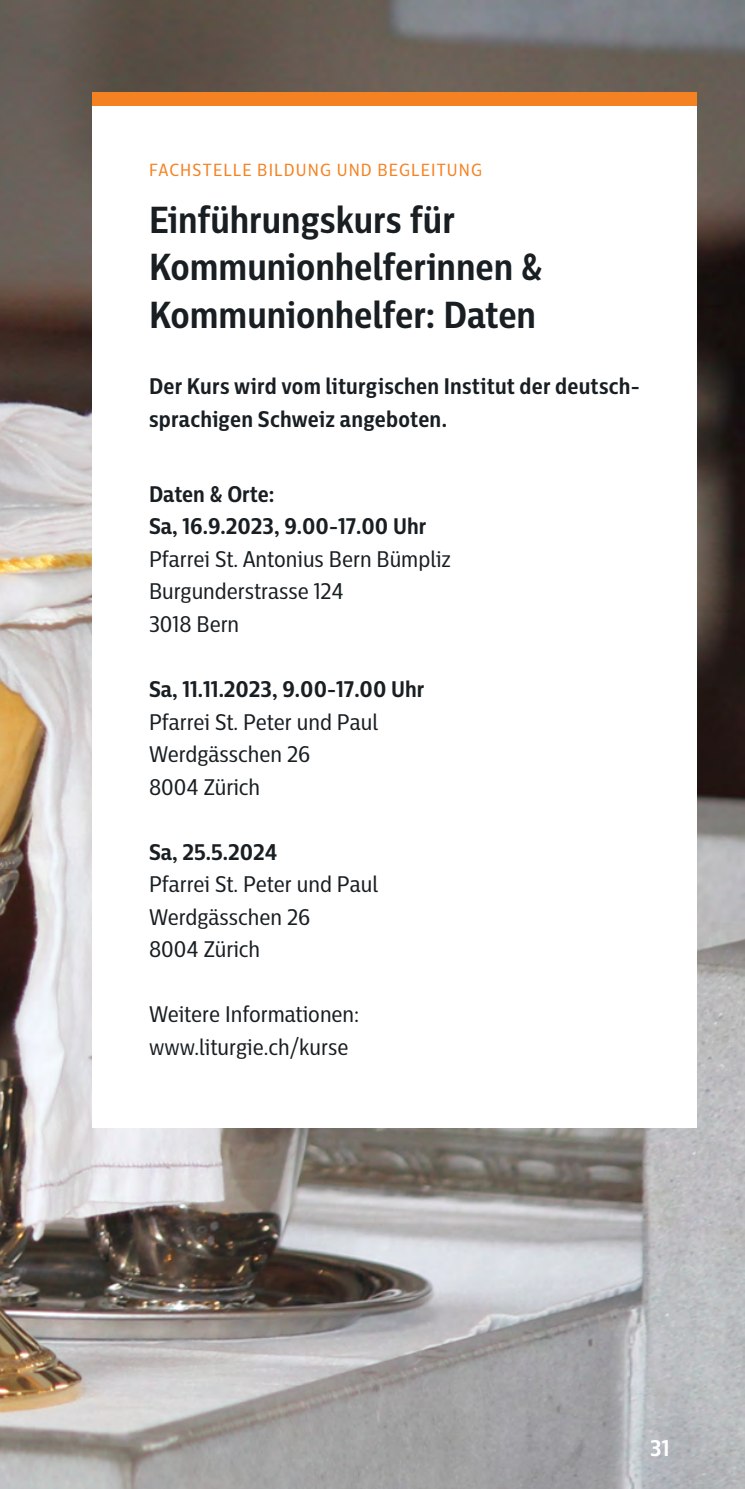
<style>
.page{position:relative;width:745px;height:1489px;background:#fff}
.page>*{position:absolute;margin:0;border:0;box-sizing:border-box;transform-origin:0 0}
.t1{font:700 37.5px/47.5px "Centrale Sans Cnd";color:#181e22}
.t2{font:22.5px/32.5px "Centrale Sans Cnd";color:#181e22}
.t3{font:700 22.5px/32.5px "Centrale Sans Cnd";letter-spacing:.01em;color:#181e22}
.t4{font:700 22.5px "Centrale Sans Cnd";color:#fff}
.t5{font:17.5px "Centrale Sans Cnd";letter-spacing:.07em;color:#f58222}
</style>
<div class="page">
<img style="left:0;top:0;width:744px;height:1488px">
<div style="left:92px;top:106px;width:604px;height:1021px;background:#fff"></div>
<p class="t5" style="left:149px;top:159px;width:334px">FACHSTELLE BILDUNG UND BEGLEITUNG</p>
<h1 class="t1" style="left:149px;top:195px;width:395px">Einführungskurs für<br>Kommunionhelferinnen &amp;<br>Kommunionhelfer: Daten</h1>
<p class="t3" style="left:149px;top:369px;width:492px">Der Kurs wird vom liturgischen Institut der deutsch&shy;sprachigen Schweiz angeboten.</p>
<p class="t3" style="left:149px;top:477px;width:279px">Daten &amp; Orte:<br>Sa, 16.9.2023, 9.00-17.00 Uhr</p>
<p class="t2" style="left:149px;top:542px;width:303px">Pfarrei St. Antonius Bern Bümpliz<br>Burgunderstrasse 124<br>3018 Bern</p>
<p class="t3" style="left:149px;top:672px;width:277px">Sa, 11.11.2023, 9.00-17.00 Uhr</p>
<p class="t2" style="left:149px;top:705px;width:230px">Pfarrei St. Peter und Paul<br>Werdgässchen 26<br>8004 Zürich</p>
<p class="t3" style="left:149px;top:834px;width:130px">Sa, 25.5.2024</p>
<p class="t2" style="left:149px;top:867px;width:230px">Pfarrei St. Peter und Paul<br>Werdgässchen 26<br>8004 Zürich</p>
<p class="t2" style="left:149px;top:997px;width:212px">Weitere Informationen: www.liturgie.ch/kurse</p>
<p class="t4" style="left:649px;top:1433px;width:21px">31</p>
</div>
